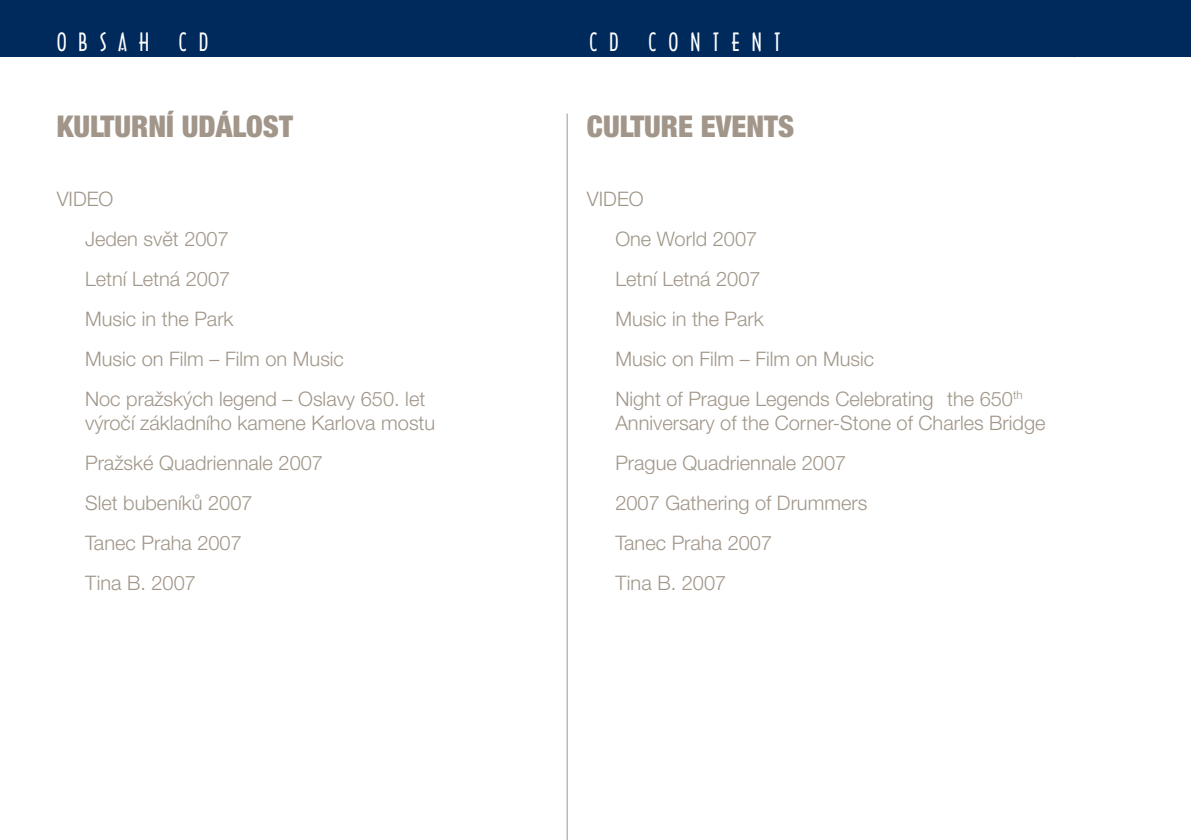
<style>
.page{position:relative;width:1191px;height:840px;background:#fff}
.page>*{position:absolute;margin:0;border:0;box-sizing:border-box;transform-origin:0 0}
.t1{font:900 condensed 30px "Helvetica Neue CE";color:#a19689}
.t2{font:24px "Architecture CE";letter-spacing:.5em;color:#fff}
.t3{font:300 20px/40px "Helvetica Neue CE";color:#a19689}
</style>
<div class="page">
<hr style="left:566px;top:113px;width:1px;height:726px;background:#a19689">
<div style="left:0;top:0;width:1191px;height:57px;background:#00295c"></div>
<p class="t2" style="left:57px;top:31px;width:75px">ÚVOD</p>
<p class="t2" style="left:57px;top:31px;width:153px">OBSAH CD</p>
<p class="t2" style="left:589px;top:31px;width:193px">CD CONTENT</p>
<h1 class="t1" style="left:57px;top:115px;width:238px">KULTURNÍ UDÁLOST</h1>
<p class="t3" style="left:85px;top:180px;width:342px;text-indent:-28px">VIDEO<br>Jeden svět 2007<br>Letní Letná 2007<br>Music in the Park<br>Music on Film – Film on Music<br>Noc pražských legend – Oslavy 650. let</p>
<p class="t3" style="left:85px;top:404px;width:352px">výročí základního kamene Karlova mostu<br>Pražské Quadriennale 2007<br>Slet bubeníků 2007<br>Tanec Praha 2007<br>Tina B. 2007</p>
<h1 class="t1" style="left:587px;top:115px;width:209px">CULTURE EVENTS</h1>
<p class="t3" style="left:615px;top:180px;width:409px;text-indent:-28px">VIDEO<br>One World 2007<br>Letní Letná 2007<br>Music in the Park<br>Music on Film – Film on Music<br>Night of Prague Legends Celebrating the 650<sup>th</sup></p>
<p class="t3" style="left:615px;top:404px;width:432px">Anniversary of the Corner-Stone of Charles Bridge<br>Prague Quadriennale 2007<br>2007 Gathering of Drummers<br>Tanec Praha 2007<br>Tina B. 2007</p>
</div>
